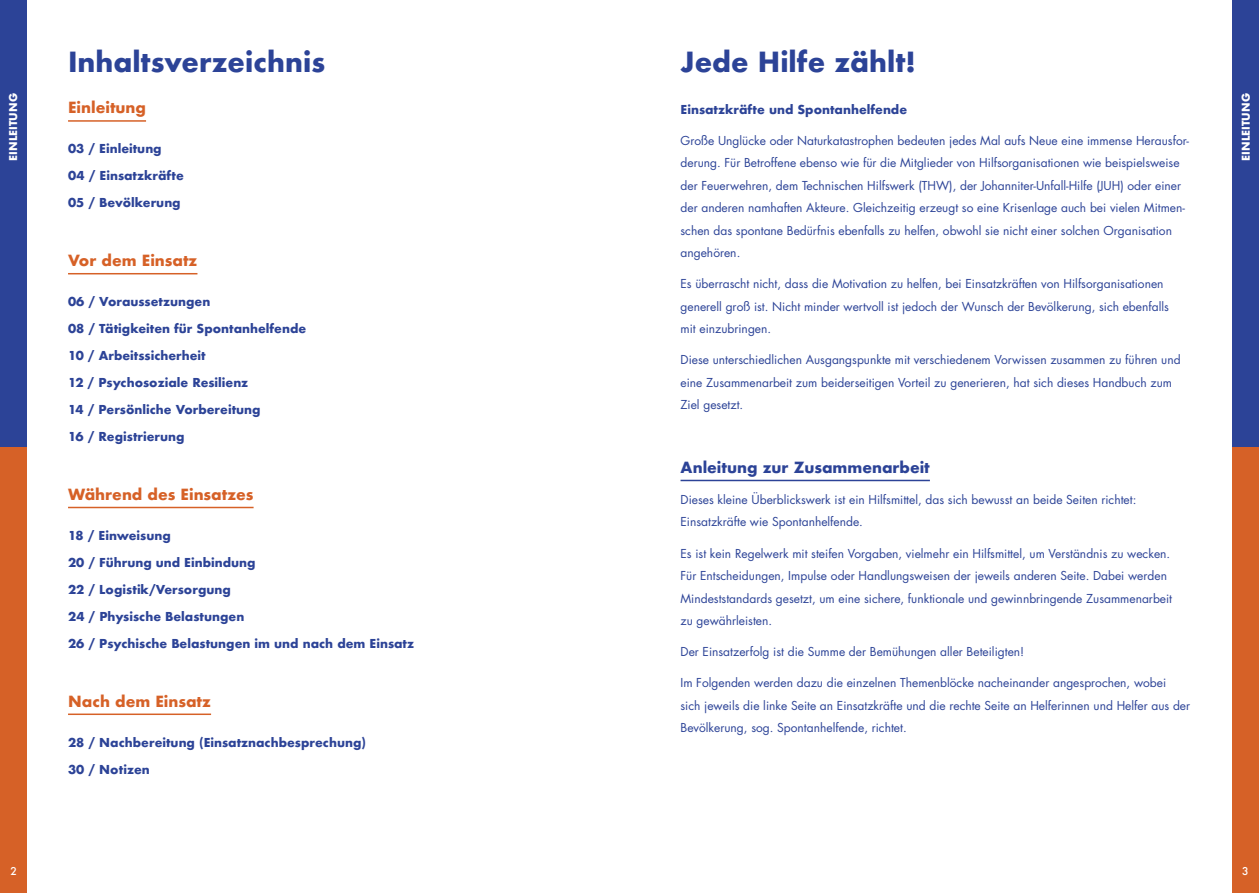
<style>
.page{position:relative;width:1259px;height:893px;background:#fff}
.page>*{position:absolute;margin:0;border:0;box-sizing:border-box;transform-origin:0 0}
.t1{font:700 27px "Futura";color:#2c4397}
.t2{font:700 15px "Futura";color:#d66127}
.t3{font:700 15px "Futura";color:#2c4397}
.t4{font:12px/22.5px "Futura";color:#2c4397}
.t5{font:700 12px "Futura";color:#2c4397}
.t6{font:700 10.5px "Futura";color:#fff}
.t7{font:500 10.5px "Futura";color:#fff}
</style>
<div class="page">
<div style="left:0;top:446px;width:26px;height:447px;background:#d66127"></div>
<div style="left:0;top:0;width:26px;height:446px;background:#2c4397"></div>
<div style="left:1232px;top:446px;width:27px;height:447px;background:#d66127"></div>
<div style="left:1232px;top:0;width:27px;height:446px;background:#2c4397"></div>
<hr style="left:68px;top:120px;width:78px;height:2px;background:#d66127">
<hr style="left:68px;top:273px;width:129px;height:1px;background:#d66127">
<hr style="left:68px;top:507px;width:186px;height:1px;background:#d66127">
<hr style="left:68px;top:713px;width:143px;height:2px;background:#d66127">
<hr style="left:680px;top:480px;width:250px;height:1px;background:#2c4397">
<h1 class="t1" style="left:680px;top:43px;width:237px">Jede Hilfe zählt!</h1>
<h1 class="t1" style="left:68px;top:43px;width:258px">Inhaltsverzeichnis</h1>
<p class="t2" style="left:68px;top:97px;width:79px">Einleitung</p>
<p class="t5" style="left:68px;top:140px;width:95px">03 / Einleitung</p>
<p class="t5" style="left:68px;top:167px;width:117px">04 / Einsatzkräfte</p>
<p class="t5" style="left:68px;top:194px;width:114px">05 / Bevölkerung</p>
<p class="t6" style="left:6px;top:161px;width:69px;rotate:-90deg">EINLEITUNG</p>
<p class="t6" style="left:1238px;top:161px;width:69px;rotate:-90deg">EINLEITUNG</p>
<p class="t5" style="left:680px;top:101px;width:228px">Einsatzkräfte und Spontanhelfende</p>
<p class="t4" style="left:680px;top:129px;width:510px">Große Unglücke oder Naturkatastrophen bedeuten jedes Mal aufs Neue eine immense Herausfor&shy;derung. Für Betroffene ebenso wie für die Mitglieder von Hilfsorganisationen wie beispielsweise der Feuerwehren, dem Technischen Hilfswerk (THW), der Johanniter-Unfall-Hilfe (JUH) oder einer der anderen namhaften Akteure. Gleichzeitig erzeugt so eine Krisenlage auch bei vielen Mitmen&shy;schen das spontane Bedürfnis ebenfalls zu helfen, obwohl sie nicht einer solchen Organisation angehören.</p>
<p class="t4" style="left:680px;top:273px;width:490px">Es überrascht nicht, dass die Motivation zu helfen, bei Einsatzkräften von Hilfsorganisationen generell groß ist. Nicht minder wertvoll ist jedoch der Wunsch der Bevölkerung, sich ebenfalls mit einzubringen.</p>
<p class="t4" style="left:680px;top:349px;width:502px">Diese unterschiedlichen Ausgangspunkte mit verschiedenem Vorwissen zusammen zu führen und eine Zusammenarbeit zum beiderseitigen Vorteil zu generieren, hat sich dieses Handbuch zum<br>Ziel gesetzt.</p>
<p class="t2" style="left:68px;top:250px;width:131px">Vor dem Einsatz</p>
<p class="t5" style="left:68px;top:293px;width:144px">06 / Voraussetzungen</p>
<p class="t5" style="left:68px;top:320px;width:240px">08 / Tätigkeiten für Spontanhelfende</p>
<p class="t5" style="left:68px;top:347px;width:139px">10 / Arbeitssicherheit</p>
<p class="t5" style="left:68px;top:374px;width:182px">12 / Psychosoziale Resilienz</p>
<p class="t5" style="left:68px;top:401px;width:194px">14 / Persönliche Vorbereitung</p>
<p class="t5" style="left:68px;top:428px;width:118px">16 / Registrierung</p>
<p class="t2" style="left:68px;top:483px;width:187px">Während des Einsatzes</p>
<p class="t5" style="left:68px;top:527px;width:104px">18 / Einweisung</p>
<p class="t5" style="left:68px;top:554px;width:189px">20 / Führung und Einbindung</p>
<p class="t5" style="left:68px;top:581px;width:164px">22 / Logistik/Versorgung</p>
<p class="t5" style="left:68px;top:608px;width:178px">24 / Physische Belastungen</p>
<p class="t5" style="left:68px;top:635px;width:347px">26 / Psychische Belastungen im und nach dem Einsatz</p>
<p class="t2" style="left:68px;top:690px;width:144px">Nach dem Einsatz</p>
<p class="t5" style="left:68px;top:733px;width:299px">28 / Nachbereitung (Einsatznachbesprechung)</p>
<p class="t5" style="left:68px;top:760px;width:83px">30 / Notizen</p>
<p class="t3" style="left:680px;top:456px;width:251px">Anleitung zur Zusammenarbeit</p>
<p class="t4" style="left:680px;top:488px;width:457px">Dieses kleine Überblickswerk ist ein Hilfsmittel, das sich bewusst an beide Seiten richtet:<br>Einsatzkräfte wie Spontanhelfende.</p>
<p class="t4" style="left:680px;top:542px;width:493px">Es ist kein Regelwerk mit steifen Vorgaben, vielmehr ein Hilfsmittel, um Verständnis zu wecken.<br>Für Entscheidungen, Impulse oder Handlungsweisen der jeweils anderen Seite. Dabei werden Mindeststandards gesetzt, um eine sichere, funktionale und gewinnbringende Zusammenarbeit zu gewährleisten.</p>
<p class="t4" style="left:680px;top:640px;width:345px">Der Einsatzerfolg ist die Summe der Bemühungen aller Beteiligten!</p>
<p class="t4" style="left:680px;top:671px;width:511px">Im Folgenden werden dazu die einzelnen Themenblöcke nacheinander angesprochen, wobei<br>sich jeweils die linke Seite an Einsatzkräfte und die rechte Seite an Helferinnen und Helfer aus der<br>Bevölkerung, sog. Spontanhelfende, richtet.</p>
<p class="t7" style="left:10px;top:864px;width:8px">2</p>
<p class="t7" style="left:1242px;top:864px;width:8px">3</p>
</div>
